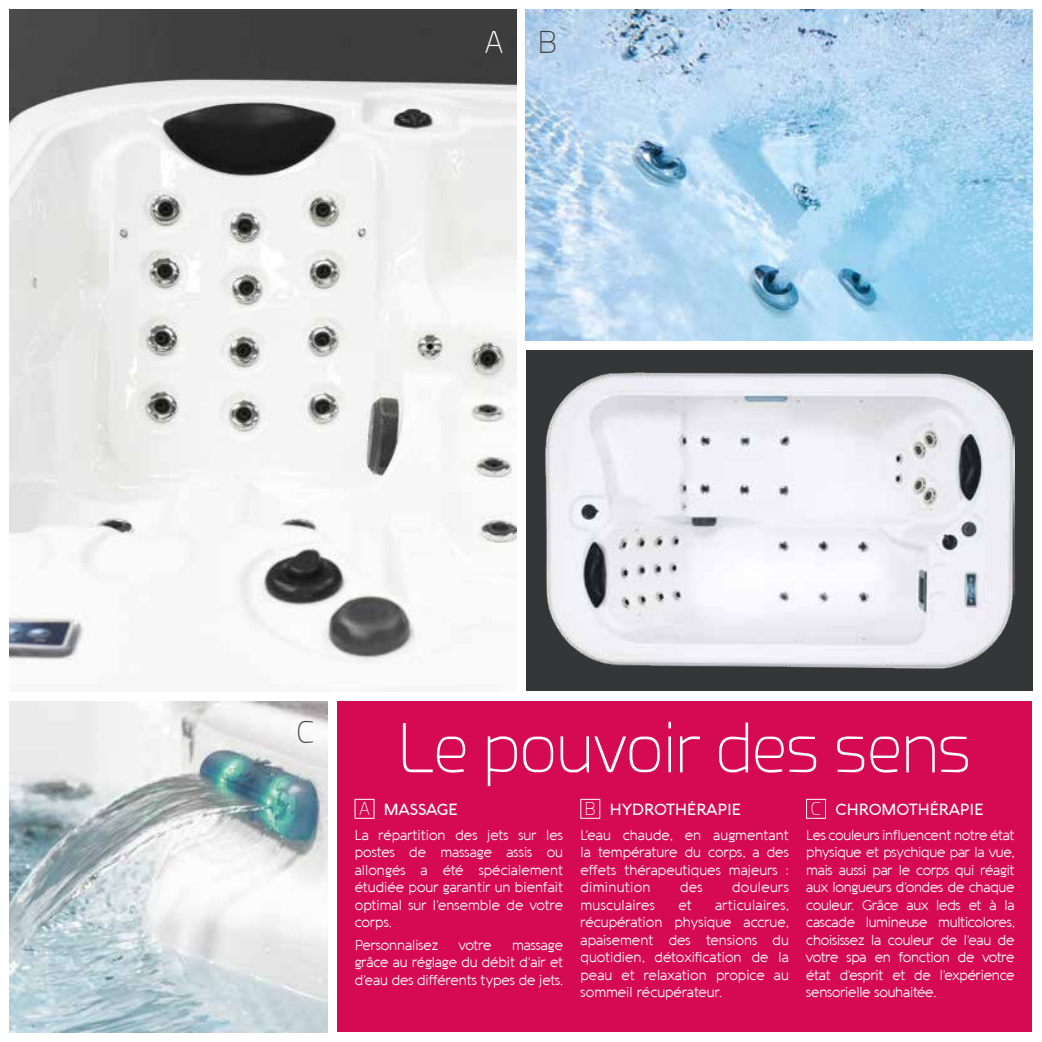
<style>
.page{position:relative;width:1042px;height:1042px;background:#fff}
.page>*{position:absolute;margin:0;border:0;box-sizing:border-box;transform-origin:0 0}
.t1{font:200 66.5px "Esphimere";color:#fff}
.t2{font:200 29.75px "Esphimere";color:#fff}
.t3{font:200 29.75px "Esphimere";color:#414140}
.t4{font:500 15.75px "Aquawax";color:#fff}
.t5{font:300 14px/17.5px "Aquawax";color:#fff;text-align:justify}
.t6{font:300 14px "Aquawax";letter-spacing:.02em;color:#fff}
.s1{color:#414140}
.s2{font-family:"Esphimere";font-weight:200;font-size:17.5px}
</style>
<div class="page">
<div style="left:337px;top:701px;width:695px;height:331px;background:#d60a51"></div>
<div style="left:806px;top:799px;width:20px;height:19px;border:1px solid #fff"></div>
<img style="left:10px;top:10px;width:506px;height:681px">
<div style="left:526px;top:351px;width:506px;height:340px;background:#353638"></div>
<img style="left:545px;top:372px;width:469px;height:297px">
<img style="left:526px;top:10px;width:506px;height:331px">
<img style="left:10px;top:701px;width:317px;height:331px">
<h2 class="t2" style="left:485px;top:26px;width:74px">A <span class="s1">B</span></h2>
<h2 class="t3" style="left:297px;top:715px;width:19px">C</h2>
<h1 class="t1" style="left:398px;top:710px;width:575px">Le pouvoir des sens</h1>
<p class="t4" style="left:359px;top:800px;width:100px"><span class="s2">A</span> MASSAGE</p>
<p class="t5" style="left:355px;top:826px;width:210px">La répartition des jets sur les postes de massage assis ou allongés a été spécialement étudiée pour garantir un bienfait optimal sur l’ensemble de votre corps.</p>
<p class="t5" style="left:355px;top:936px;width:85px">Personnalisez</p>
<p class="t5" style="left:459px;top:936px;width:34px">votre</p>
<p class="t4" style="left:585px;top:800px;width:158px"><span class="s2">B</span> HYDROTHÉRAPIE</p>
<p class="t5" style="left:580px;top:826px;width:210px">L’eau chaude, en augmentant la température du corps, a des effets thérapeutiques majeurs : diminution</p>
<p class="t4" style="left:811px;top:800px;width:174px"><span class="s2">C</span> CHROMOTHÉRAPIE</p>
<p class="t5" style="left:806px;top:826px;width:210px">Les couleurs influencent notre état physique et psychique par la vue, mais aussi par le corps qui réagit aux longueurs d’ondes de chaque couleur. Grâce aux leds et à la cascade lumineuse multicolores, choisissez la couleur de l’eau de votre spa en fonction de votre état d’esprit et de l’expérience sensorielle souhaitée.</p>
<p class="t5" style="left:680px;top:878px;width:24px">des</p>
<p class="t6" style="left:732px;top:879px;width:58px">douleurs</p>
<p class="t5" style="left:580px;top:896px;width:210px;text-indent:134px">articulaires, récupération physique accrue, apaisement des tensions du quotidien, détoxification de la peau et relaxation propice au sommeil récupérateur.</p>
<p class="t6" style="left:580px;top:896px;width:76px">musculaires</p>
<p class="t5" style="left:678px;top:896px;width:15px">et</p>
<p class="t5" style="left:355px;top:936px;width:210px;text-indent:157px">massage grâce au réglage du débit d’air et d’eau des différents types de jets.</p>
</div>
